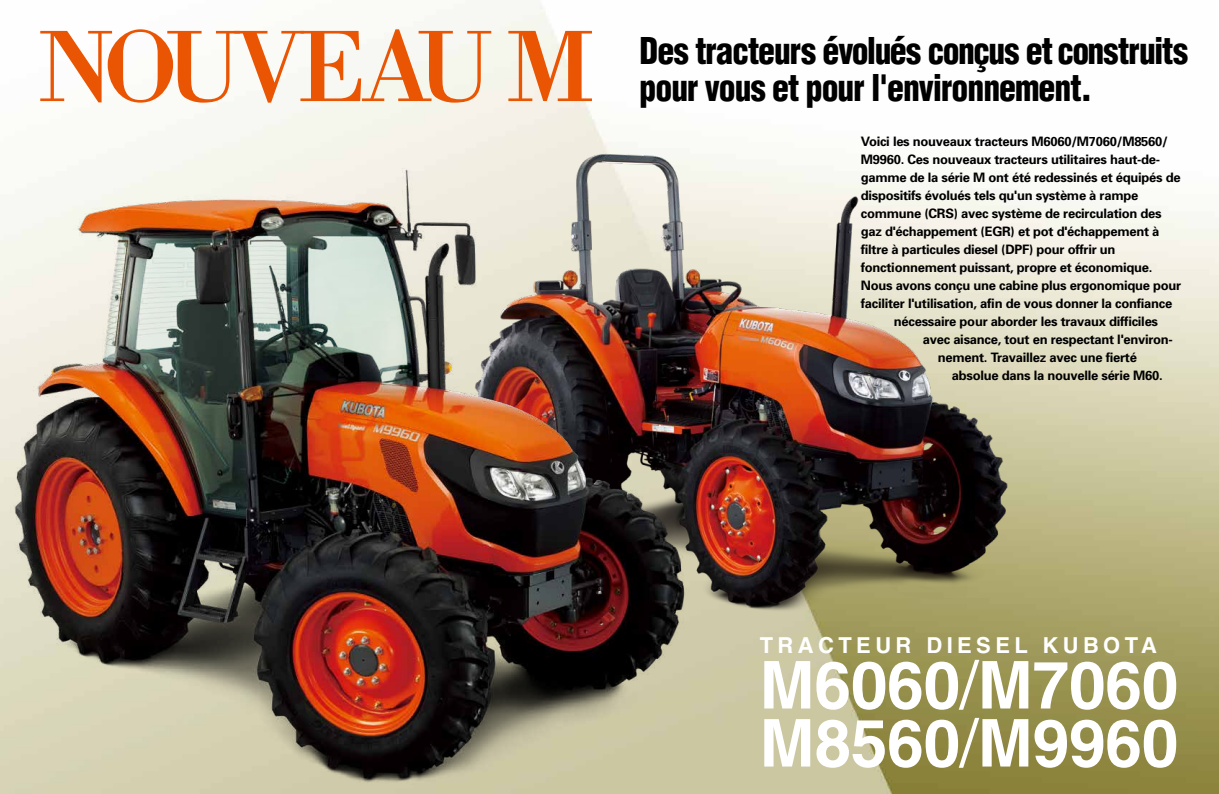
<style>
.page{position:relative;width:1219px;height:794px;background:#fff}
.page>*{position:absolute;margin:0;border:0;box-sizing:border-box;transform-origin:0 0}
.t1{font:105px "Bodoni";letter-spacing:-.09em;color:#ea5504}
.t2{font:700 66px/58px "Helvetica";letter-spacing:-.005em;color:#fff}
.t3{font:900 condensed 36px/37px "Helvetica";letter-spacing:-.03em;color:#000;scale:.94 1}
.t4{font:700 22px "Helvetica";letter-spacing:.2em;color:#fff}
.t5{font:700 13px "Univers";letter-spacing:-.02em;color:#000}
.s1{font-weight:400}
</style>
<div class="page">
<img style="left:0;top:0;width:1219px;height:794px">
<img style="left:468px;top:153px;width:542px;height:462px">
<div style="left:636px;top:31px;width:557px;height:82px;background:#fff"></div>
<img style="left:4px;top:162px;width:695px;height:632px">
<h1 class="t1" style="left:38px;top:2px;width:557px">NOUVEAU M</h1>
<h3 class="t3" style="left:639px;top:32px;width:585px">Des tracteurs évolués conçus et construits pour vous et pour l'environnement.</h3>
<p class="t5" style="left:861px;top:133px;width:309px">Voici les nouveaux tracteurs M6060/M7060/M8560/</p>
<p class="t5" style="left:861px;top:151px;width:301px">M9960. Ces nouveaux tracteurs utilitaires haut-de-</p>
<p class="t5" style="left:861px;top:169px;width:321px">gamme de la série M ont été redessinés et équipés de</p>
<p class="t5" style="left:861px;top:187px;width:279px">dispositifs évolués tels qu'un système à rampe</p>
<p class="t5" style="left:861px;top:205px;width:302px">commune (CRS) avec système de recirculation des</p>
<p class="t5" style="left:861px;top:223px;width:300px">gaz d'échappement (EGR) et pot d'échappement à</p>
<p class="t5" style="left:861px;top:241px;width:256px">filtre à particules diesel (DPF) pour offrir un</p>
<p class="t5" style="left:861px;top:259px;width:293px">fonctionnement puissant, propre et économique.</p>
<p class="t5" style="left:861px;top:277px;width:322px">Nous avons conçu une cabine plus ergonomique pour</p>
<p class="t5" style="left:861px;top:295px;width:313px">faciliter l'utilisation, afin de vous donner la confiance</p>
<p class="t5" style="left:894px;top:313px;width:266px">nécessaire pour aborder les travaux difficiles</p>
<p class="t5" style="left:923px;top:331px;width:252px">avec aisance, tout en respectant l'environ-</p>
<p class="t5" style="left:938px;top:349px;width:201px">nement. Travaillez avec une fierté</p>
<p class="t5" style="left:952px;top:367px;width:212px">absolue dans la nouvelle série M60.</p>
<h3 class="t4" style="left:760px;top:631px;width:399px">TRACTEUR DIESEL KUBOTA</h3>
<h2 class="t2" style="left:760px;top:655px;width:420px">M6060<span class="s1">/</span>M7060<br>M8560<span class="s1">/</span>M9960</h2>
</div>
